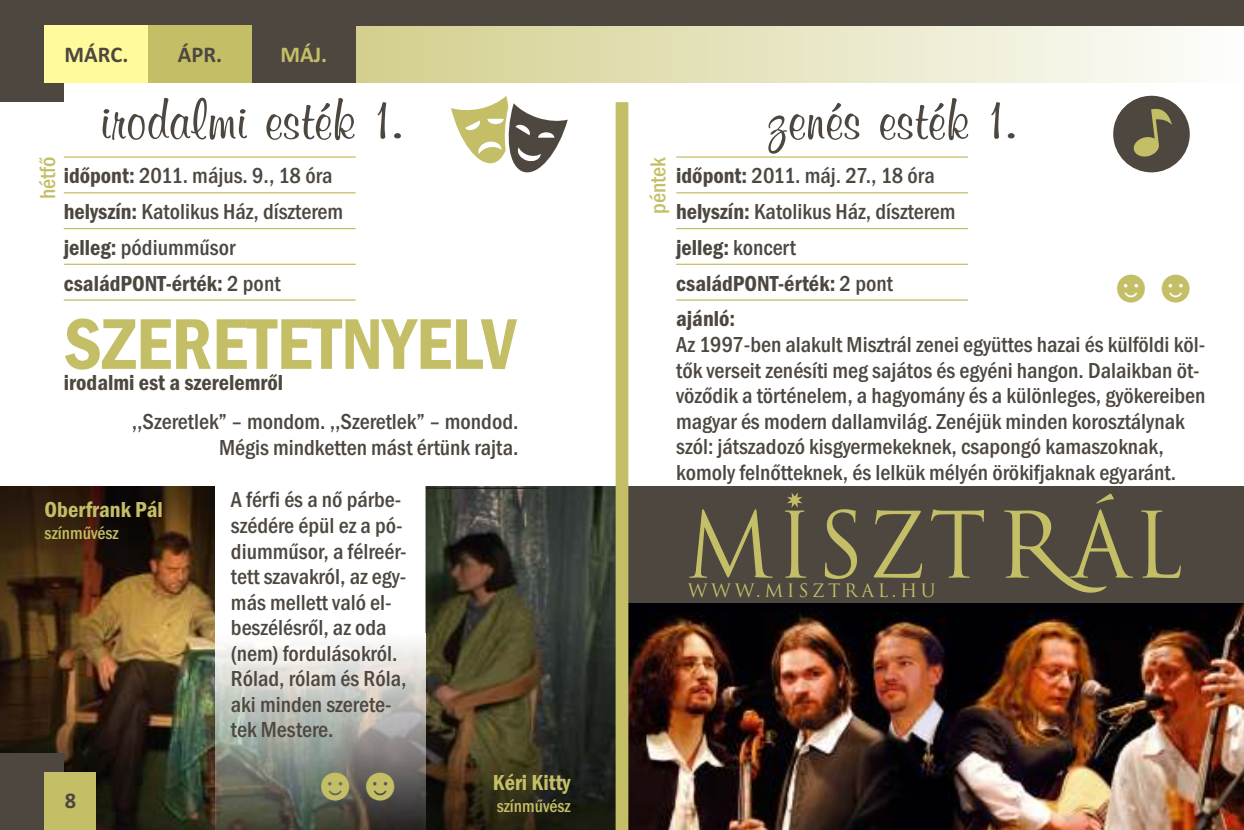
<style>
.page{position:relative;width:1244px;height:830px;background:#fff}
.page>*{position:absolute;margin:0;border:0;box-sizing:border-box;transform-origin:0 0}
.t1{font:88.88px "Trajan";letter-spacing:.04em;color:#c4bf66;scale:.94 1}
.t2{font:600 condensed 74.25px "Franklin Gothic";color:#c4bf66}
.t3{font:63px "H Mural Script";color:#4d4740}
.t4{font:500 condensed 45px "Franklin Gothic";color:#c4bf66}
.t5{font:500 condensed 22.5px/25.4px "Franklin Gothic";color:#4d4740}
.t6{font:600 condensed 22.5px "Franklin Gothic";color:#4d4740}
.t7{font:600 condensed 22.5px "Franklin Gothic";color:#c4bf66}
.t8{font:500 condensed 22.5px "Franklin Gothic";color:#c4bf66}
.t9{font:700 22.5px "Calibri";color:#4d4740}
.t10{font:700 22.5px "Calibri";color:#c4bf66}
.t11{font:500 condensed 18px "Franklin Gothic";color:#c4bf66}
.t12{font:18px "Trajan";letter-spacing:.2em;color:#c4bf66}
.s1{font-weight:600}
</style>
<div class="page">
<img style="left:0;top:486px;width:615px;height:343px">
<div style="left:0;top:0;width:64px;height:102px;background:#4d4740"></div>
<div style="left:349px;top:0;width:895px;height:83px;background:linear-gradient(to right,#d2cf8c,#fefdfc)"></div>
<svg style="left:451px;top:96px;width:117px;height:77px"></svg>
<div style="left:0;top:0;width:1244px;height:26px;background:#4d4740"></div>
<div style="left:0;top:753px;width:64px;height:76px;background:#4d4740"></div>
<div style="left:45px;top:772px;width:51px;height:57px;background:#c4bf66"></div>
<hr style="left:676px;top:156px;width:292px;height:2px;background:#c4bf66">
<hr style="left:676px;top:192px;width:292px;height:1px;background:#c4bf66">
<hr style="left:676px;top:228px;width:292px;height:1px;background:#c4bf66">
<hr style="left:676px;top:263px;width:292px;height:2px;background:#c4bf66">
<hr style="left:676px;top:299px;width:292px;height:1px;background:#c4bf66">
<hr style="left:247px;top:487px;width:292px;height:1px;background:#1f1a17">
<svg style="left:215px;top:486px;width:210px;height:343px"></svg>
<hr style="left:64px;top:156px;width:292px;height:2px;background:#c4bf66">
<hr style="left:64px;top:192px;width:292px;height:1px;background:#c4bf66">
<hr style="left:64px;top:228px;width:292px;height:1px;background:#c4bf66">
<hr style="left:64px;top:263px;width:292px;height:2px;background:#c4bf66">
<hr style="left:64px;top:299px;width:292px;height:1px;background:#c4bf66">
<img style="left:628px;top:602px;width:616px;height:227px">
<div style="left:622px;top:486px;width:622px;height:116px;background:#4d4740"></div>
<div style="left:615px;top:102px;width:13px;height:727px;background:#c4bf66"></div>
<svg style="left:1004px;top:510px;width:103px;height:83px"></svg>
<svg style="left:787px;top:492px;width:15px;height:15px"></svg>
<div style="left:1113px;top:96px;width:76px;height:76px;background:#4d4740;border-radius:50%"></div>
<svg style="left:1133px;top:108px;width:39px;height:49px"></svg>
<div style="left:252px;top:26px;width:104px;height:57px;background:#4d4740"></div>
<div style="left:148px;top:26px;width:104px;height:57px;background:#c4bf66"></div>
<div style="left:45px;top:26px;width:103px;height:57px;background:#fffa9c"></div>
<p class="t9" style="left:65px;top:45px;width:65px">MÁRC.</p>
<p class="t9" style="left:178px;top:45px;width:46px">ÁPR.</p>
<p class="t10" style="left:280px;top:45px;width:48px">MÁJ.</p>
<p class="t8" style="left:39px;top:199px;width:44px;rotate:-90deg">hétfő</p>
<h3 class="t3" style="left:100px;top:91px;width:304px">irodalmi esték 1.</h3>
<h3 class="t3" style="left:767px;top:91px;width:251px">zenés esték 1.</h3>
<p class="t5" style="left:64px;top:160px;width:281px;line-height:35.8px"><span class="s1">időpont:</span> 2011. május. 9., 18 óra <span class="s1">helyszín:</span> Katolikus Ház, díszterem <span class="s1">jelleg:</span> pódiumműsor <span class="s1">családPONT-érték:</span> 2 pont</p>
<h2 class="t2" style="left:64px;top:316px;width:454px">SZERETETNYELV</h2>
<p class="t6" style="left:64px;top:373px;width:221px">irodalmi est a szerelemről</p>
<p class="t5" style="left:132px;top:410px;width:388px;text-align:right">,,Szeretlek” – mondom. ,,Szeretlek” – mondod.<br>Mégis mindketten mást értünk rajta.</p>
<p class="t8" style="left:650px;top:214px;width:58px;rotate:-90deg">péntek</p>
<p class="t5" style="left:676px;top:160px;width:281px;line-height:35.8px"><span class="s1">időpont:</span> 2011. máj. 27., 18 óra <span class="s1">helyszín:</span> Katolikus Ház, díszterem <span class="s1">jelleg:</span> koncert <span class="s1">családPONT-érték:</span> 2 pont</p>
<h3 class="t4" style="left:1109px;top:268px;width:91px">☻☻</h3>
<p class="t6" style="left:676px;top:310px;width:60px">ajánló:</p>
<p class="t5" style="left:676px;top:333px;width:531px">Az 1997-ben alakult Misztrál zenei együttes hazai és külföldi köl&shy;tők verseit zenésíti meg sajátos és egyéni hangon. Dalaikban öt&shy;vöződik a történelem, a hagyomány és a különleges, gyökereiben magyar és modern dallamvilág. Zenéjük minden korosztálynak szól: játszadozó kisgyermekeknek, csapongó kamaszoknak, komoly felnőtteknek, és lelkük mélyén örökifjaknak egyaránt.</p>
<p class="t7" style="left:45px;top:501px;width:120px">Oberfrank Pál</p>
<p class="t11" style="left:45px;top:526px;width:75px">színművész</p>
<p class="t9" style="left:65px;top:791px;width:13px">8</p>
<p class="t5" style="left:231px;top:488px;width:177px">A férfi és a nő párbe&shy;szédére épül ez a pó&shy;diumműsor, a félreér&shy;tett szavakról, az egy&shy;más mellett való el&shy;beszélésről, az oda (nem) fordulásokról.<br>Rólad, rólam és Róla, aki minden szerete&shy;tek Mestere.</p>
<h3 class="t4" style="left:313px;top:766px;width:92px">☻☻</h3>
<p class="t7" style="left:493px;top:774px;width:79px">Kéri Kitty</p>
<p class="t11" style="left:497px;top:798px;width:75px">színművész</p>
<h1 class="t1" style="left:685px;top:509px;width:531px">MISZT ÁL</h1>
<p class="t12" style="left:688px;top:583px;width:249px">WWW.MISZTRAL.HU</p>
</div>
